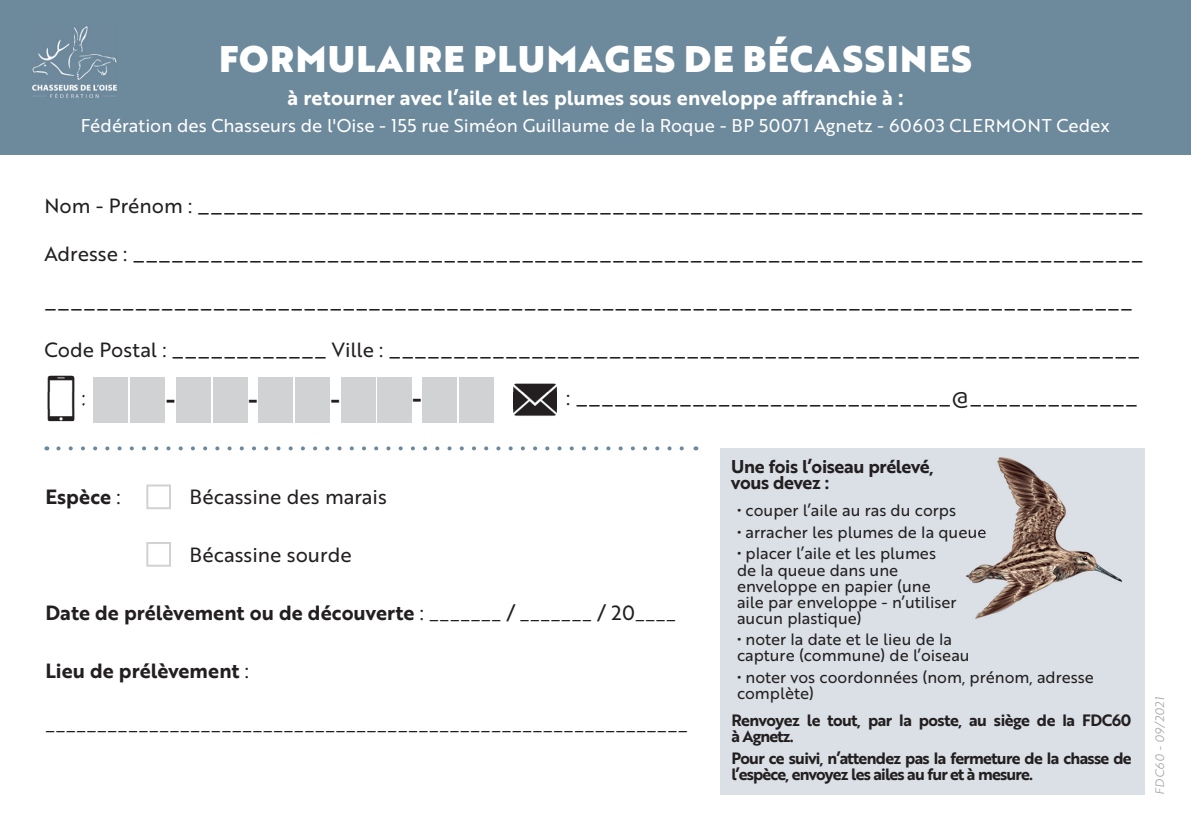
<style>
.page{position:relative;width:1191px;height:840px;background:#fff}
.page>*{position:absolute;margin:0;border:0;box-sizing:border-box;transform-origin:0 0}
.t1{font:36px "Brother 1816 Black";letter-spacing:.04em;color:#fff}
.t2{font:24px "Brother 1816 Bold";color:#231f20}
.t3{font:20px "Brother 1816 Regular";color:#231f20}
.t4{font:20px "Brother 1816 Bold";color:#231f20}
.t5{font:20px "Brother 1816 Bold";color:#fff}
.t6{font:18px "Brother 1816 Regular";color:#fff}
.t7{font:18px/16px "Brother 1816 Bold";letter-spacing:-.02em;color:#231f20}
.t8{font:16px/16px "Brother 1816 Regular";color:#231f20}
.t9{font:16px/16px "Brother 1816 Bold";letter-spacing:-.045em;color:#231f20}
.t10{font:16px "Brother 1816 Regular Italic";color:#231f20}
.t11{font:12px "Brother 1816 Book Italic";letter-spacing:.035em;color:#a8a9ad}
.s1{font-size:22px}
.s2{font-family:"Brother 1816 Regular"}
.s3{font-family:"Brother 1816 Regular";font-size:16px}
</style>
<div class="page">
<div style="left:0;top:0;width:1191px;height:154px;background:#6d899c"></div>
<svg style="left:58px;top:446px;width:626px;height:4px"></svg>
<img style="left:33px;top:27px;width:84px;height:70px">
<img style="left:47px;top:375px;width:28px;height:46px">
<img style="left:47px;top:392px;width:37px;height:16px">
<img style="left:513px;top:383px;width:44px;height:33px">
<img style="left:513px;top:392px;width:44px;height:16px">
<div style="left:94px;top:377px;width:34px;height:45px;background:#d1d2d4"></div>
<div style="left:131px;top:377px;width:34px;height:45px;background:#d1d2d4"></div>
<div style="left:176px;top:377px;width:34px;height:45px;background:#d1d2d4"></div>
<div style="left:213px;top:377px;width:34px;height:45px;background:#d1d2d4"></div>
<div style="left:259px;top:377px;width:34px;height:45px;background:#d1d2d4"></div>
<div style="left:295px;top:377px;width:34px;height:45px;background:#d1d2d4"></div>
<div style="left:341px;top:377px;width:34px;height:45px;background:#d1d2d4"></div>
<div style="left:378px;top:377px;width:34px;height:45px;background:#d1d2d4"></div>
<div style="left:423px;top:377px;width:34px;height:45px;background:#d1d2d4"></div>
<div style="left:459px;top:377px;width:35px;height:45px;background:#d1d2d4"></div>
<div style="left:720px;top:448px;width:424px;height:346px;background:#dae0e5"></div>
<img style="left:965px;top:457px;width:157px;height:162px">
<img style="left:965px;top:526px;width:20px;height:15px">
<div style="left:146px;top:484px;width:25px;height:25px;border:2px solid #d1d2d4"></div>
<div style="left:146px;top:541px;width:25px;height:25px;border:2px solid #d1d2d4"></div>
<h1 class="t1" style="left:219px;top:32px;width:754px">FORMULAIRE PLUMAGES DE BÉCASSINES</h1>
<p class="t5" style="left:287px;top:82px;width:617px">à retourner avec l’aile et les plumes sous enveloppe affranchie à <span class="s1">:</span></p>
<p class="t6" style="left:81px;top:111px;width:1030px">Fédération des Chasseurs de l'Oise - 155 rue Siméon Guillaume de la Roque - BP 50071 Agnetz - 60603 CLERMONT Cedex</p>
<p class="t3" style="left:45px;top:191px;width:1100px">Nom - Prénom : _________________________________________________________________________</p>
<p class="t3" style="left:45px;top:239px;width:1100px">Adresse : ______________________________________________________________________________</p>
<p class="t3" style="left:45px;top:287px;width:1089px">____________________________________________________________________________________</p>
<p class="t3" style="left:45px;top:335px;width:1096px">Code Postal : ____________ Ville : __________________________________________________________</p>
<p class="t3" style="left:81px;top:383px;width:6px">:</p>
<p class="t3" style="left:566px;top:383px;width:573px">: _____________________________@_____________</p>
<p class="t2" style="left:166px;top:381px;width:11px">-</p>
<p class="t2" style="left:248px;top:381px;width:11px">-</p>
<p class="t2" style="left:330px;top:381px;width:11px">-</p>
<p class="t2" style="left:412px;top:380px;width:11px">-</p>
<p class="t4" style="left:45px;top:481px;width:77px">Espèce <span class="s2">:</span></p>
<p class="t3" style="left:189px;top:481px;width:199px">Bécassine des marais</p>
<p class="t3" style="left:189px;top:539px;width:164px">Bécassine sourde</p>
<p class="t4" style="left:45px;top:597px;width:632px">Date de prélèvement ou de découverte <span class="s2">:</span> <span class="s3">_______</span> <span class="s2">/</span> <span class="s3">_______</span> <span class="s2">/ 20</span><span class="s3">____</span></p>
<p class="t4" style="left:45px;top:655px;width:205px">Lieu de prélèvement <span class="s2">:</span></p>
<p class="t10" style="left:45px;top:713px;width:644px">______________________________________________________________</p>
<p class="t7" style="left:731px;top:457px;width:204px">Une fois l’oiseau prélevé, vous devez :</p>
<p class="t8" style="left:737px;top:501px;width:221px">• couper l’aile au ras du corps</p>
<p class="t8" style="left:737px;top:523px;width:251px">• arracher les plumes de la queue</p>
<p class="t8" style="left:737px;top:544px;width:221px">• placer l’aile et les plumes de la queue dans une enveloppe en papier (une aile par enveloppe - n’utiliser aucun plastique)</p>
<p class="t8" style="left:737px;top:630px;width:234px">• noter la date et le lieu de la capture (commune) de l’oiseau</p>
<p class="t8" style="left:737px;top:668px;width:358px">• noter vos coordonnées (nom, prénom, adresse complète)</p>
<p class="t9" style="left:731px;top:711px;width:401px">Renvoyez le tout, par la poste, au siège de la FDC60 à Agnetz.</p>
<p class="t9" style="left:731px;top:749px;width:402px">Pour ce suivi, n’attendez pas la fermeture de la chasse de l’espèce, envoyez les ailes au fur et à mesure.</p>
<p class="t11" style="left:1150px;top:794px;width:99px;rotate:-90deg">FDC60 - 09/2021</p>
</div>
